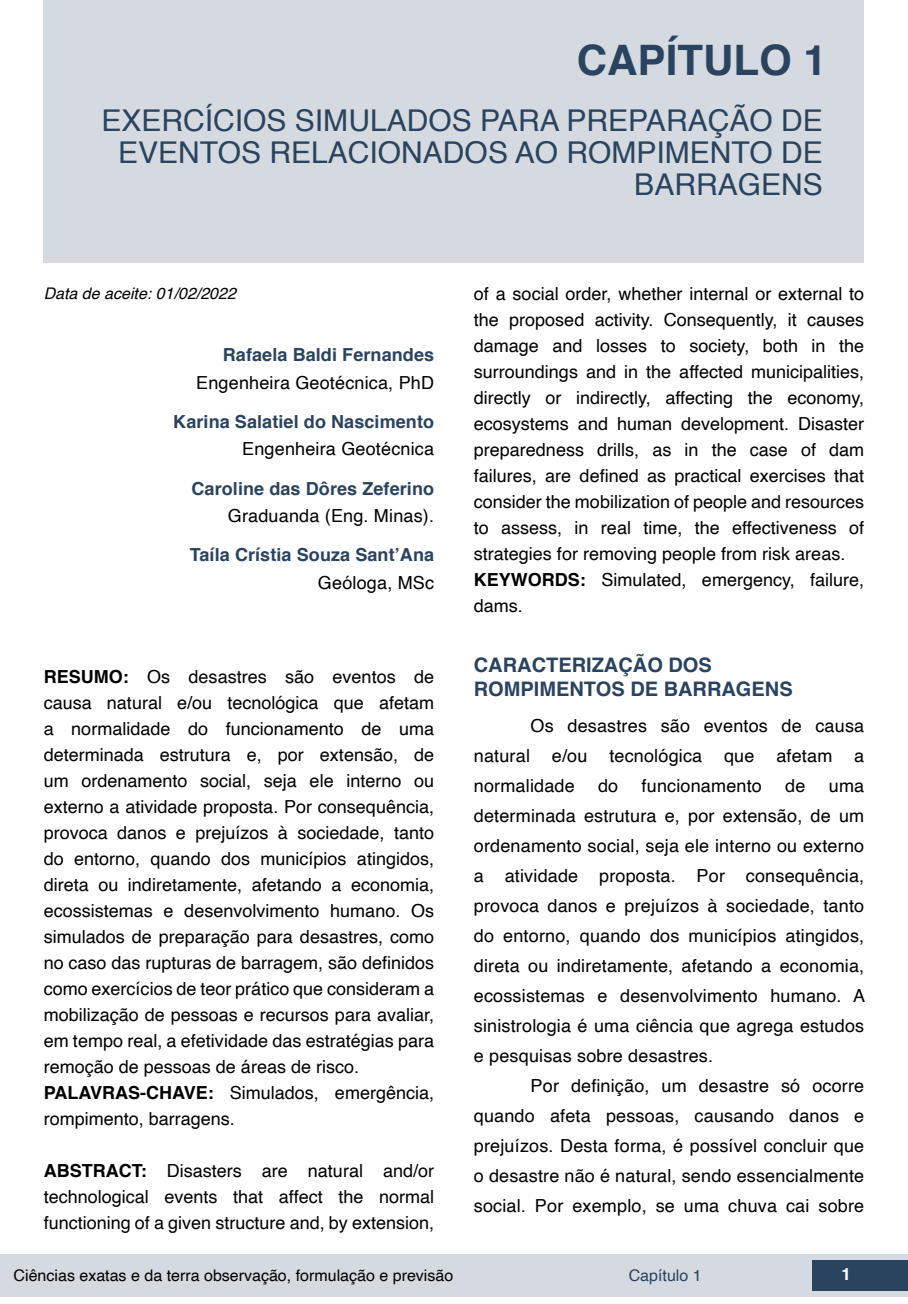
<style>
.page{position:relative;width:908px;height:1304px;background:#fff}
.page>*{position:absolute;margin:0;border:0;box-sizing:border-box;transform-origin:0 0}
.capítulos{font:700 42px "Helvetica";color:#2a435e}
.nome_artigos{font:30px/32px "Helvetica";color:#2a435e;text-align:right}
.TITULOS{font:700 20px/24px "Helvetica";color:#2a435e}
.Resumos_e_PC_TXT{font:18px/26px "Helvetica";color:#000;text-align:justify}
.txt{font:18px/30px "Helvetica";letter-spacing:.01em;color:#000;text-align:justify}
.nome_autores{font:700 18px "Helvetica";letter-spacing:.005em;color:#2a435e}
.info_autores{font:18px "Helvetica";letter-spacing:.01em;color:#000}
.t1{font:700 16.8px "Helvetica";color:#fff}
.t2{font:16px "Helvetica";color:#000}
.t3{font:italic 16px "Helvetica";color:#000}
.t4{font:16px "Helvetica";color:#2a435e}
.s1{font-weight:700}
</style>
<div class="page">
<div style="left:0;top:1254px;width:906px;height:43px;background:#d4dadf"></div>
<div style="left:812px;top:1261px;width:95px;height:30px;background:#2a435e"></div>
<div style="left:44px;top:0;width:819px;height:263px;background:#d4dadf"></div>
<p class="capítulos" style="left:576px;top:26px;width:251px">CAPÍTULO 1</p>
<p class="nome_artigos" style="left:101px;top:105px;width:722px">EXERCÍCIOS SIMULADOS PARA PREPARAÇÃO DE<br>EVENTOS RELACIONADOS AO ROMPIMENTO DE<br>BARRAGENS</p>
<p class="t3" style="left:44px;top:280px;width:194px">Data de aceite: 01/02/2022</p>
<p class="nome_autores" style="left:223px;top:341px;width:213px">Rafaela Baldi Fernandes</p>
<p class="info_autores" style="left:196px;top:369px;width:239px">Engenheira Geotécnica, PhD</p>
<p class="nome_autores" style="left:173px;top:407px;width:262px">Karina Salatiel do Nascimento</p>
<p class="info_autores" style="left:242px;top:435px;width:193px">Engenheira Geotécnica</p>
<p class="nome_autores" style="left:191px;top:474px;width:244px">Caroline das Dôres Zeferino</p>
<p class="info_autores" style="left:228px;top:502px;width:208px">Graduanda (Eng. Minas).</p>
<p class="nome_autores" style="left:190px;top:541px;width:246px">Taíla Crístia Souza Sant’Ana</p>
<p class="info_autores" style="left:318px;top:569px;width:118px">Geóloga, MSc</p>
<p class="Resumos_e_PC_TXT" style="left:44px;top:664px;width:392px"><span class="s1">RESUMO:</span> Os desastres são eventos de causa natural e/ou tecnológica que afetam a normalidade do funcionamento de uma determinada estrutura e, por extensão, de um ordenamento social, seja ele interno ou externo a atividade proposta. Por consequência, provoca danos e prejuízos à sociedade, tanto do entorno, quando dos municípios atingidos, direta ou indiretamente, afetando a economia, ecossistemas e desenvolvimento humano. Os simulados de preparação para desastres, como no caso das rupturas de barragem, são definidos como exercícios de teor prático que consideram a mobilização de pessoas e recursos para avaliar, em tempo real, a efetividade das estratégias para remoção de pessoas de áreas de risco.</p>
<p class="Resumos_e_PC_TXT" style="left:44px;top:1080px;width:392px"><span class="s1">PALAVRAS-CHAVE:</span> Simulados, emergência, rompimento, barragens.</p>
<p class="Resumos_e_PC_TXT" style="left:44px;top:1158px;width:392px"><span class="s1">ABSTRACT:</span> Disasters are natural and/or technological events that affect the normal functioning of a given structure and, by extension,</p>
<p class="Resumos_e_PC_TXT" style="left:473px;top:281px;width:392px">of a social order, whether internal or external to the proposed activity. Consequently, it causes damage and losses to society, both in the surroundings and in the affected municipalities, directly or indirectly, affecting the economy, ecosystems and human development. Disaster preparedness drills, as in the case of dam failures, are defined as practical exercises that consider the mobilization of people and resources to assess, in real time, the effectiveness of strategies for removing people from risk areas.</p>
<p class="Resumos_e_PC_TXT" style="left:473px;top:567px;width:392px"><span class="s1">KEYWORDS:</span> Simulated, emergency, failure, dams.</p>
<p class="TITULOS" style="left:473px;top:653px;width:320px">CARACTERIZAÇÃO DOS<br>ROMPIMENTOS DE BARRAGENS</p>
<p class="txt" style="left:473px;top:711px;width:392px;text-indent:57px">Os desastres são eventos de causa natural e/ou tecnológica que afetam a normalidade</p>
<p class="txt" style="left:598px;top:771px;width:22px">do</p>
<p class="txt" style="left:641px;top:771px;width:122px">funcionamento</p>
<p class="txt" style="left:785px;top:771px;width:22px">de</p>
<p class="txt" style="left:473px;top:771px;width:392px;text-indent:355px">uma determinada estrutura e, por extensão, de um ordenamento social, seja ele interno ou externo a atividade proposta. Por consequência, provoca danos e prejuízos à sociedade, tanto do entorno, quando dos municípios atingidos, direta ou indiretamente, afetando a economia, ecossistemas e desenvolvimento humano. A sinistrologia é uma ciência que agrega estudos e pesquisas sobre desastres.</p>
<p class="txt" style="left:473px;top:1071px;width:392px;text-indent:57px">Por definição, um desastre só ocorre quando afeta pessoas, causando danos e prejuízos. Desta forma, é possível concluir que o desastre não é natural, sendo essencialmente social. Por exemplo, se uma chuva cai sobre</p>
<p class="t2" style="left:14px;top:1263px;width:441px">Ciências exatas e da terra observação, formulação e previsão</p>
<p class="t4" style="left:628px;top:1263px;width:74px">Capítulo 1</p>
<p class="t1" style="left:841px;top:1261px;width:11px">1</p>
</div>
